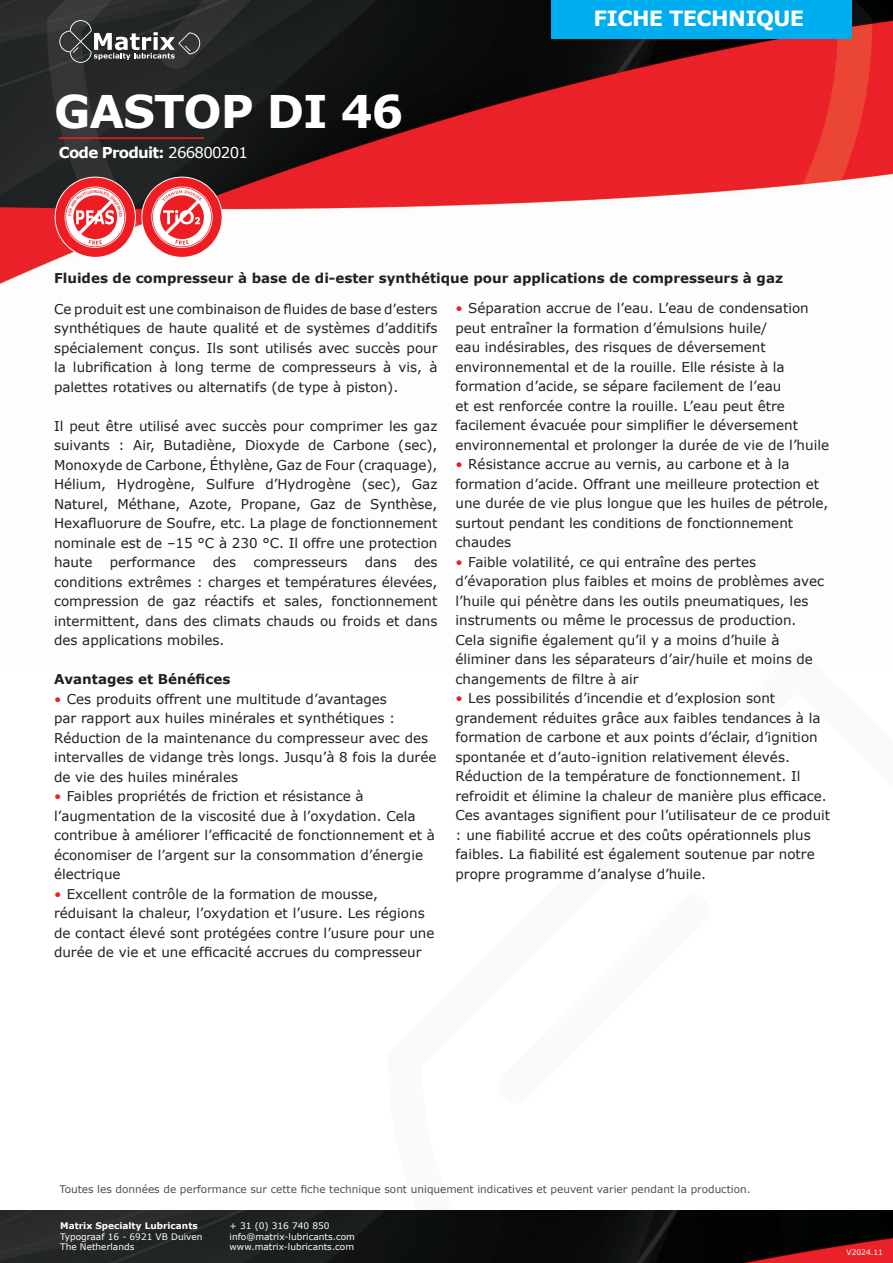
<style>
.page{position:relative;width:893px;height:1263px;background:#fff}
.page>*{position:absolute;margin:0;border:0;box-sizing:border-box;transform-origin:0 0}
.t1{font:700 45px "Verdana";letter-spacing:-.025em;color:#fff}
.t2{font:700 21px "Verdana";letter-spacing:-.03em;color:#fff}
.t3{font:700 15px "Verdana";letter-spacing:-.05em;color:#fff}
.t4{font:13.5px/19.5px "Verdana";color:#231f20}
.t5{font:700 13.5px "Verdana";color:#231f20}
.t6{font:10.5px "Verdana";color:#231f20}
.t7{font:9px/10.5px "Verdana";color:#fff}
.t8{font:700 9px "Verdana";color:#fff}
.t9{font:7.5px "Verdana";color:#fff}
.s1{font-weight:400}
.s2{color:#ee1d23}
</style>
<div class="page">
<img style="left:0;top:0;width:893px;height:284px">
<div style="left:551px;top:0;width:301px;height:38px;background:#00aeef"></div>
<svg style="left:59px;top:20px;width:141px;height:43px;background:#505152"></svg>
<img style="left:0;top:1211px;width:893px;height:52px">
<hr style="left:59px;top:137px;width:145px;height:2px;background:#ee1d23">
<svg style="left:55px;top:177px;width:168px;height:81px"></svg>
<h1 class="t1" style="left:54px;top:83px;width:351px">GASTOP DI 46</h1>
<p class="t3" style="left:59px;top:143px;width:191px">Code Produit: <span class="s1">266800201</span></p>
<h2 class="t2" style="left:594px;top:5px;width:212px">FICHE TECHNIQUE</h2>
<p class="t5" style="left:54px;top:270px;width:731px">Fluides de compresseur à base de di-ester synthétique pour applications de compresseurs à gaz</p>
<p class="t4" style="left:54px;top:299px;width:385px;text-align:justify">Ce produit est une combinaison de fluides de base d’esters synthétiques de haute qualité et de systèmes d’additifs spécialement conçus. Ils sont utilisés avec succès pour la lubrification à long terme de compresseurs à vis, à palettes rotatives ou alternatifs (de type à piston).</p>
<p class="t4" style="left:54px;top:416px;width:385px;text-align:justify">Il peut être utilisé avec succès pour comprimer les gaz suivants : Air, Butadiène, Dioxyde de Carbone (sec), Monoxyde de Carbone, Éthylène, Gaz de Four (craquage), Hélium, Hydrogène, Sulfure d’Hydrogène (sec), Gaz Naturel, Méthane, Azote, Propane, Gaz de Synthèse, Hexafluorure de Soufre, etc. La plage de fonctionnement nominale est de –15 °C à 230 °C. Il offre une protection haute</p>
<p class="t4" style="left:110px;top:553px;width:87px">performance</p>
<p class="t4" style="left:213px;top:553px;width:25px">des</p>
<p class="t4" style="left:253px;top:553px;width:96px">compresseurs</p>
<p class="t4" style="left:365px;top:553px;width:34px">dans</p>
<p class="t4" style="left:54px;top:553px;width:385px;text-align:justify;text-indent:360px">des conditions extrêmes : charges et températures élevées, compression de gaz réactifs et sales, fonctionnement intermittent, dans des climats chauds ou froids et dans des applications mobiles.</p>
<p class="t5" style="left:54px;top:670px;width:178px">Avantages et Bénéfices</p>
<p class="t4" style="left:54px;top:689px;width:384px"><span class="s2">•</span> Ces produits offrent une multitude d’avantages<br>par rapport aux huiles minérales et synthétiques :<br>Réduction de la maintenance du compresseur avec des intervalles de vidange très longs. Jusqu’à 8 fois la durée de vie des huiles minérales</p>
<p class="t4" style="left:54px;top:786px;width:383px"><span class="s2">•</span> Faibles propriétés de friction et résistance à l’augmentation de la viscosité due à l’oxydation. Cela contribue à améliorer l’efficacité de fonctionnement et à économiser de l’argent sur la consommation d’énergie électrique</p>
<p class="t4" style="left:54px;top:884px;width:382px"><span class="s2">•</span> Excellent contrôle de la formation de mousse, réduisant la chaleur, l’oxydation et l’usure. Les régions de contact élevé sont protégées contre l’usure pour une durée de vie et une efficacité accrues du compresseur</p>
<p class="t4" style="left:455px;top:299px;width:375px"><span class="s2">•</span> Séparation accrue de l’eau. L’eau de condensation peut entraîner la formation d’émulsions huile/<br>eau indésirables, des risques de déversement environnemental et de la rouille. Elle résiste à la formation d’acide, se sépare facilement de l’eau<br>et est renforcée contre la rouille. L’eau peut être facilement évacuée pour simplifier le déversement environnemental et prolonger la durée de vie de l’huile</p>
<p class="t4" style="left:455px;top:455px;width:374px"><span class="s2">•</span> Résistance accrue au vernis, au carbone et à la formation d’acide. Offrant une meilleure protection et une durée de vie plus longue que les huiles de pétrole, surtout pendant les conditions de fonctionnement chaudes</p>
<p class="t4" style="left:455px;top:552px;width:370px"><span class="s2">•</span> Faible volatilité, ce qui entraîne des pertes d’évaporation plus faibles et moins de problèmes avec l’huile qui pénètre dans les outils pneumatiques, les instruments ou même le processus de production.<br>Cela signifie également qu’il y a moins d’huile à éliminer dans les séparateurs d’air/huile et moins de changements de filtre à air</p>
<p class="t4" style="left:455px;top:689px;width:376px"><span class="s2">•</span> Les possibilités d’incendie et d’explosion sont grandement réduites grâce aux faibles tendances à la formation de carbone et aux points d’éclair, d’ignition spontanée et d’auto-ignition relativement élevés.<br>Réduction de la température de fonctionnement. Il refroidit et élimine la chaleur de manière plus efficace.<br>Ces avantages signifient pour l’utilisateur de ce produit : une fiabilité accrue et des coûts opérationnels plus faibles. La fiabilité est également soutenue par notre propre programme d’analyse d’huile.</p>
<p class="t6" style="left:59px;top:1183px;width:693px">Toutes les données de performance sur cette fiche technique sont uniquement indicatives et peuvent varier pendant la production.</p>
<p class="t8" style="left:60px;top:1220px;width:139px">Matrix Specialty Lubricants</p>
<p class="t7" style="left:60px;top:1231px;width:144px">Typograaf 16 - 6921 VB Duiven<br>The Netherlands</p>
<p class="t7" style="left:230px;top:1221px;width:127px">+ 31 (0) 316 740 850 info@matrix-lubricants.com www.matrix-lubricants.com</p>
<p class="t9" style="left:847px;top:1247px;width:38px">V2024.11</p>
</div>
